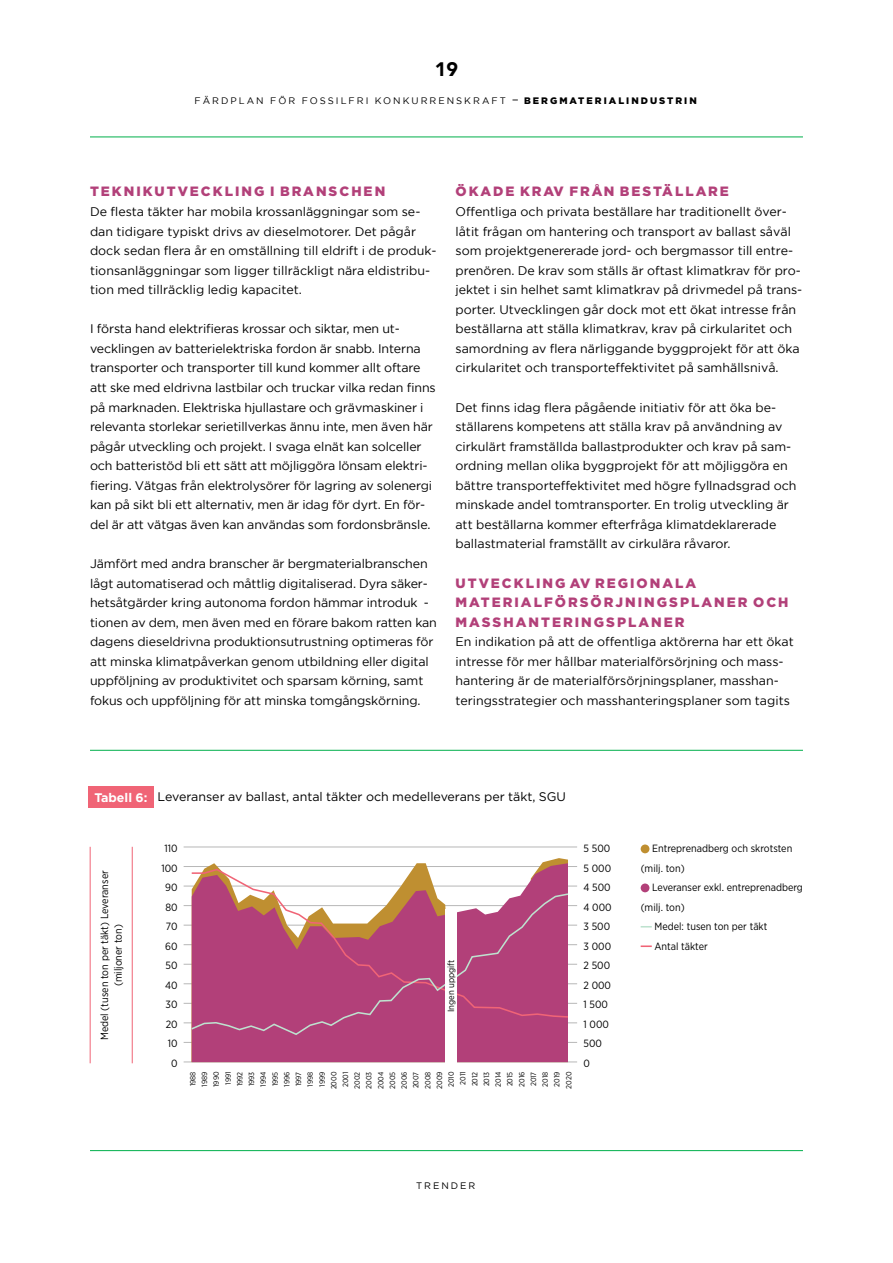
<style>
.page{position:relative;width:893px;height:1263px;background:#fff}
.page>*{position:absolute;margin:0;border:0;box-sizing:border-box;transform-origin:0 0}
.t1{font:900 19.5px "Avenir";color:#000}
.t2{font:900 13.5px/19.5px "Gotham";letter-spacing:.15em;color:#b24079}
.t3{font:12.45px/19.5px "Gotham";letter-spacing:-.01em;color:#000}
.t4{font:12.45px "Gotham Pro";color:#000}
.t5{font:10.5px/19.5px "Gotham Narrow";color:#000}
.t6{font:9.45px "Gotham";letter-spacing:.215em;color:#000}
.t7{font:9.45px "Gotham Pro";letter-spacing:.21em;color:#000}
.t8{font:9px "Gotham Narrow";color:#000}
.t9{font:7.5px/11.7px "Gotham Narrow";color:#000;text-align:right}
.s1{font-size:13.5px}
.s2{font-weight:900}
.s3{font-weight:700;color:#fff}
</style>
<div class="page">
<hr style="left:90px;top:137px;width:713px;height:1px;background:#00af4b">
<hr style="left:90px;top:1150px;width:713px;height:1px;background:#00af4b">
<hr style="left:184px;top:847px;width:393px;height:1px;background:#b7b7b7">
<hr style="left:184px;top:886px;width:393px;height:1px;background:#b7b7b7">
<hr style="left:184px;top:925px;width:393px;height:1px;background:#b7b7b7">
<hr style="left:184px;top:964px;width:393px;height:1px;background:#b7b7b7">
<hr style="left:184px;top:1003px;width:393px;height:1px;background:#b7b7b7">
<hr style="left:184px;top:1042px;width:393px;height:1px;background:#b7b7b7">
<hr style="left:184px;top:866px;width:393px;height:1px;background:#b7b7b7">
<hr style="left:184px;top:905px;width:393px;height:1px;background:#b7b7b7">
<hr style="left:184px;top:944px;width:393px;height:1px;background:#b7b7b7">
<hr style="left:184px;top:983px;width:393px;height:1px;background:#b7b7b7">
<hr style="left:184px;top:1022px;width:393px;height:1px;background:#b7b7b7">
<hr style="left:184px;top:1062px;width:393px;height:1px;background:#b7b7b7">
<hr style="left:90px;top:750px;width:713px;height:1px;background:#00af4b">
<div style="left:88px;top:787px;width:66px;height:21px;background:#f06476"></div>
<svg style="left:192px;top:863px;width:376px;height:199px;background:#bb5b89"></svg>
<hr style="left:132px;top:847px;width:1px;height:216px;background:#f06476">
<hr style="left:90px;top:847px;width:1px;height:216px;background:#f06476">
<div style="left:641px;top:844px;width:8px;height:9px;background:#bf8f31;border-radius:50%"></div>
<div style="left:641px;top:883px;width:8px;height:9px;background:#b24079;border-radius:50%"></div>
<svg style="left:641px;top:945px;width:11px;height:2px"></svg>
<svg style="left:190px;top:868px;width:380px;height:24px"></svg>
<svg style="left:190px;top:892px;width:380px;height:144px;background:#ba5882"></svg>
<div style="left:446px;top:909px;width:11px;height:154px;background:#fff"></div>
<h1 class="t1" style="left:435px;top:58px;width:25px">19</h1>
<p class="t6" style="left:195px;top:95px;width:504px">FÄRDPLAN FÖR FOSSILFRI KONKURRENSKRAFT <span class="s1">–</span> <span class="s2">BERGMATERIALINDUSTRIN</span></p>
<p class="t2" style="left:90px;top:182px;width:297px">TEKNIKUTVECKLING I BRANSCHEN</p>
<p class="t3" style="left:90px;top:202px;width:348px">De flesta täkter har mobila krossanläggningar som se&shy;dan tidigare typiskt drivs av dieselmotorer. Det pågår dock sedan flera år en omställning till eldrift i de produk&shy;tionsanläggningar som ligger tillräckligt nära eldistribu&shy;tion med tillräcklig ledig kapacitet.</p>
<p class="t3" style="left:90px;top:319px;width:347px">I första hand elektrifieras krossar och siktar, men ut&shy;vecklingen av batterielektriska fordon är snabb. Interna transporter och transporter till kund kommer allt oftare att ske med eldrivna lastbilar och truckar vilka redan finns på marknaden. Elektriska hjullastare och grävmaskiner i relevanta storlekar serietillverkas ännu inte, men även här pågår utveckling och projekt. I svaga elnät kan solceller och batteristöd bli ett sätt att möjliggöra lönsam elektri&shy;fiering. Vätgas från elektrolysörer för lagring av solenergi kan på sikt bli ett alternativ, men är idag för dyrt. En för&shy;del är att vätgas även kan användas som fordonsbränsle.</p>
<p class="t3" style="left:90px;top:554px;width:348px">Jämfört med andra branscher är bergmaterialbranschen lågt automatiserad och måttlig digitaliserad. Dyra säker&shy;hetsåtgärder kring autonoma fordon hämmar introduk¬- tionen av dem, men även med en förare bakom ratten kan dagens dieseldrivna produktionsutrustning optimeras för att minska klimatpåverkan genom utbildning eller digital uppföljning av produktivitet och sparsam körning, samt fokus och uppföljning för att minska tomgångskörning.</p>
<p class="t2" style="left:455px;top:182px;width:275px">ÖKADE KRAV FRÅN BESTÄLLARE</p>
<p class="t3" style="left:455px;top:202px;width:348px">Offentliga och privata beställare har traditionellt över&shy;låtit frågan om hantering och transport av ballast såväl som projektgenererade jord- och bergmassor till entre&shy;prenören. De krav som ställs är oftast klimatkrav för pro&shy;jektet i sin helhet samt klimatkrav på drivmedel på trans&shy;porter. Utvecklingen går dock mot ett ökat intresse från beställarna att ställa klimatkrav, krav på cirkularitet och samordning av flera närliggande byggprojekt för att öka cirkularitet och transporteffektivitet på samhällsnivå.</p>
<p class="t3" style="left:455px;top:397px;width:343px">Det finns idag flera pågående initiativ för att öka be&shy;ställarens kompetens att ställa krav på användning av cirkulärt framställda ballastprodukter och krav på sam&shy;ordning mellan olika byggprojekt för att möjliggöra en bättre transporteffektivitet med högre fyllnadsgrad och minskade andel tomtransporter. En trolig utveckling är att beställarna kommer efterfråga klimatdeklarerade ballastmaterial framställt av cirkulära råvaror.</p>
<p class="t2" style="left:455px;top:573px;width:335px">UTVECKLING AV REGIONALA<br>MATERIALFÖRSÖRJNINGSPLANER OCH<br>MASSHANTERINGSPLANER</p>
<p class="t3" style="left:455px;top:632px;width:340px">En indikation på att de offentliga aktörerna har ett ökat intresse för mer hållbar materialförsörjning och mass&shy;hantering är de materialförsörjningsplaner, masshan&shy;teringsstrategier och masshanteringsplaner som tagits</p>
<p class="t4" style="left:94px;top:790px;width:473px"><span class="s3">Tabell 6:</span> Leveranser av ballast, antal täkter och medelleverans per täkt, SGU</p>
<p class="t5" style="left:98px;top:1040px;width:171px;line-height:13.5px;text-align:center;rotate:-90deg">Medel (tusen ton per täkt) Leveranser (miljoner ton)</p>
<p class="t5" style="left:161px;top:839px;width:18px;text-align:right">110<br>100<br>90<br>80<br>70<br>60<br>50<br>40<br>30<br>20<br>10<br>0</p>
<p class="t5" style="left:641px;top:839px;width:153px;text-indent:12px">Entreprenadberg och skrotsten (milj. ton)</p>
<p class="t5" style="left:583px;top:839px;width:30px">5 500<br>5 000<br>4 500<br>4 000<br>3 500<br>3 000<br>2 500<br>2 000<br>1 500<br>1 000<br>500<br>0</p>
<p class="t5" style="left:652px;top:878px;width:152px">Leveranser exkl. entreprenadberg</p>
<p class="t5" style="left:641px;top:898px;width:46px">(milj. ton)</p>
<p class="t5" style="left:654px;top:917px;width:114px">Medel: tusen ton per täkt</p>
<p class="t5" style="left:654px;top:937px;width:55px">Antal täkter</p>
<p class="t8" style="left:447px;top:1012px;width:54px;rotate:-90deg">Ingen uppgift</p>
<p class="t9" style="left:187px;top:1089px;width:19px;rotate:-90deg">1988<br>1989<br>1990<br>1991<br>1992<br>1993<br>1994<br>1995<br>1996<br>1997<br>1998<br>1999<br>2000<br>2001<br>2002<br>2003<br>2004<br>2005<br>2006<br>2007<br>2008<br>2009<br>2010<br>2011<br>2012<br>2013<br>2014<br>2015<br>2016<br>2017<br>2018<br>2019<br>2020</p>
<p class="t7" style="left:416px;top:1181px;width:61px">TRENDER</p>
</div>
